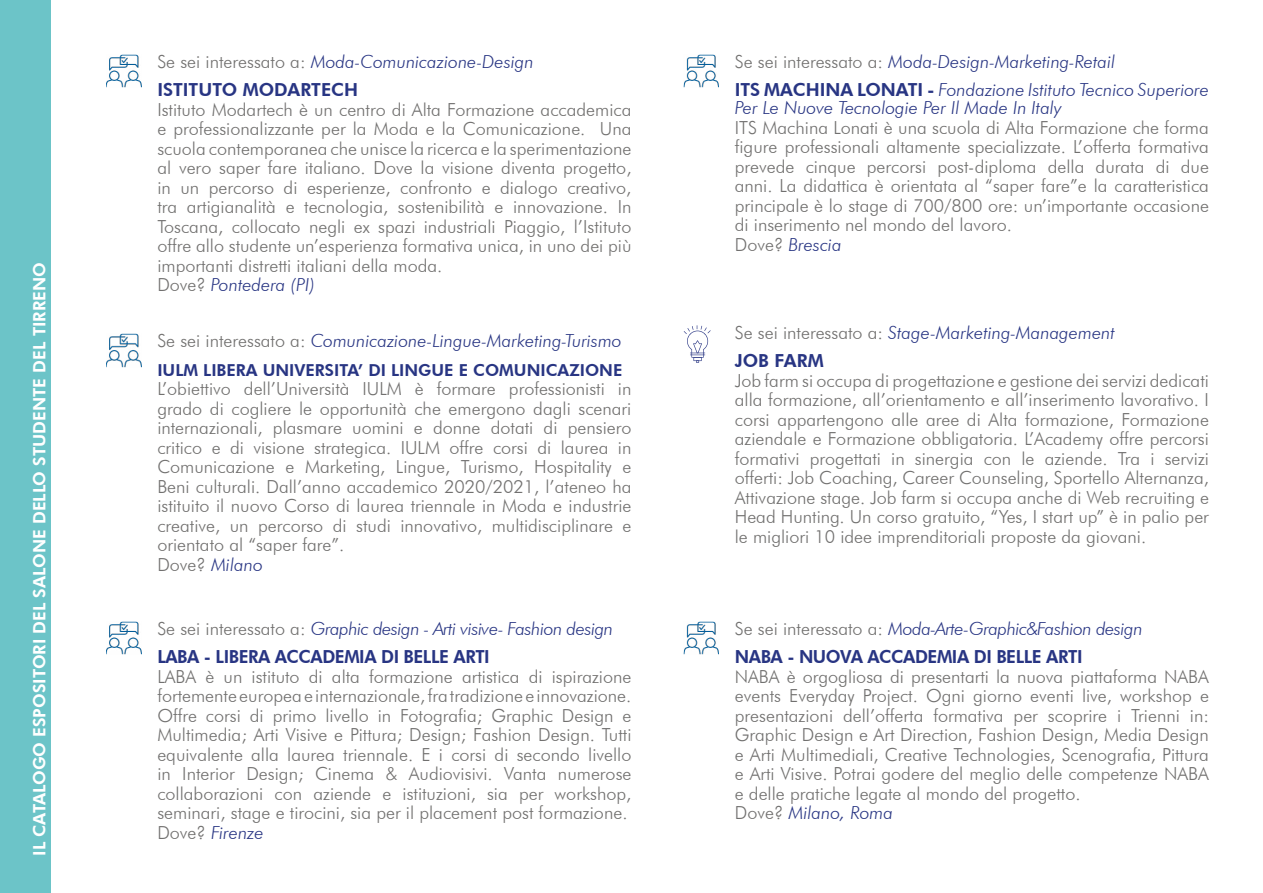
<style>
.page{position:relative;width:1263px;height:893px;background:#fff}
.page>*{position:absolute;margin:0;border:0;box-sizing:border-box;transform-origin:0 0}
.t1{font:300 18px/19.5px "Futura BT";color:#71706f}
.t2{font:italic 300 18px/28.5px "Futura BT";color:#283583}
.t3{font:italic 300 18px/28.5px "Futura BT";letter-spacing:-.025em;color:#283583}
.t4{font:800 17.1px "Futura BT";color:#fff}
.t5{font:800 16.5px "Futura BT";color:#283583}
.s1{font-style:normal;color:#71706f}
.s2{font-weight:800;font-style:normal}
.s3{font-style:italic;color:#283583}
</style>
<div class="page">
<div style="left:0;top:0;width:51px;height:893px;background:#6cc4c8"></div>
<img style="left:106px;top:54px;width:36px;height:33px">
<img style="left:684px;top:54px;width:35px;height:33px">
<img style="left:106px;top:334px;width:36px;height:33px">
<svg style="left:684px;top:325px;width:27px;height:38px"></svg>
<img style="left:106px;top:621px;width:36px;height:34px">
<img style="left:684px;top:621px;width:35px;height:34px">
<p class="t4" style="left:29px;top:856px;width:595px;rotate:-90deg">IL CATALOGO ESPOSITORI DEL SALONE DELLO STUDENTE DEL TIRRENO</p>
<p class="t2" style="left:157px;top:47px;width:378px"><span class="s1">Se sei interessato a:</span> Moda-Comunicazione-Design<br><span class="s2">ISTITUTO MODARTECH</span></p>
<p class="t1" style="left:157px;top:99px;width:476px">Istituto Modartech è un centro di Alta Formazione accademica e professionalizzante per la Moda e la Comunicazione. Una scuola contemporanea che unisce la ricerca e la sperimentazione al vero saper fare italiano. Dove la visione diventa progetto, in un percorso di esperienze, confronto e dialogo creativo, tra artigianalità e tecnologia, sostenibilità e innovazione. In Toscana, collocato negli ex spazi industriali Piaggio, l’Istituto offre allo studente un’esperienza formativa unica, in uno dei più importanti distretti italiani della moda.<br>Dove? <span class="s3">Pontedera (PI)</span></p>
<p class="t2" style="left:157px;top:327px;width:466px"><span class="s1">Se sei interessato a:</span> Comunicazione-Lingue-Marketing-Turismo</p>
<p class="t5" style="left:157px;top:360px;width:467px">IULM LIBERA UNIVERSITA’ DI LINGUE E COMUNICAZIONE</p>
<p class="t1" style="left:157px;top:379px;width:476px">L’obiettivo dell’Università IULM è formare professionisti in grado di cogliere le opportunità che emergono dagli scenari internazionali, plasmare uomini e donne dotati di pensiero critico e di visione strategica. IULM offre corsi di laurea in Comunicazione e Marketing, Lingue, Turismo, Hospitality e Beni culturali. Dall’anno accademico 2020/2021, l’ateneo ha istituito il nuovo Corso di laurea triennale in Moda e industrie creative, un percorso di studi innovativo, multidisciplinare e orientato al “saper fare”.<br>Dove? <span class="s3">Milano</span></p>
<p class="t3" style="left:157px;top:614px;width:457px"><span class="s1">Se sei interessato a:</span> Graphic design - Arti visive- Fashion design<br><span class="s2">LABA - LIBERA ACCADEMIA DI BELLE ARTI</span></p>
<p class="t1" style="left:157px;top:667px;width:476px">LABA è un istituto di alta formazione artistica di ispirazione fortemente europea e internazionale, fra tradizione e innovazione.<br>Offre corsi di primo livello in Fotografia; Graphic Design e Multimedia; Arti Visive e Pittura; Design; Fashion Design. Tutti equivalente alla laurea triennale. E i corsi di secondo livello in Interior Design; Cinema &amp; Audiovisivi. Vanta numerose collaborazioni con aziende e istituzioni, sia per workshop, seminari, stage e tirocini, sia per il placement post formazione.<br>Dove? <span class="s3">Firenze</span></p>
<p class="t2" style="left:735px;top:47px;width:476px"><span class="s1">Se sei interessato a:</span> Moda-Design-Marketing-Retail<br><span class="s2">ITS MACHINA LONATI -</span> Fondazione Istituto Tecnico Superiore</p>
<p class="t2" style="left:735px;top:93px;width:329px">Per Le Nuove Tecnologie Per Il Made In Italy</p>
<p class="t1" style="left:735px;top:117px;width:476px">ITS Machina Lonati è una scuola di Alta Formazione che forma figure professionali altamente specializzate. L’offerta formativa prevede cinque percorsi post-diploma della durata di due anni. La didattica è orientata al “saper fare”e la caratteristica principale è lo stage di 700/800 ore: un’importante occasione di inserimento nel mondo del lavoro.<br>Dove? <span class="s3">Brescia</span></p>
<p class="t2" style="left:735px;top:318px;width:382px"><span class="s1">Se sei interessato a:</span> Stage-Marketing-Management<br><span class="s2">JOB FARM</span></p>
<p class="t1" style="left:735px;top:371px;width:476px;text-align:justify">Job farm si occupa di progettazione e gestione dei servizi dedicati alla formazione, all’orientamento e all’inserimento lavorativo. I corsi appartengono alle aree di Alta formazione, Formazione aziendale e Formazione obbligatoria. L’Academy offre percorsi formativi progettati in sinergia con le aziende. Tra i servizi offerti: Job Coaching, Career Counseling, Sportello Alternanza, Attivazione stage. Job farm si occupa anche di Web recruiting e Head Hunting. Un corso gratuito, “Yes, I start up” è in palio per le migliori 10 idee imprenditoriali proposte da giovani.</p>
<p class="t3" style="left:735px;top:614px;width:409px"><span class="s1">Se sei interessato a:</span> Moda-Arte-Graphic&amp;Fashion design<br><span class="s2">NABA - NUOVA ACCADEMIA DI BELLE ARTI</span></p>
<p class="t1" style="left:735px;top:667px;width:476px">NABA è orgogliosa di presentarti la nuova piattaforma NABA events Everyday Project. Ogni giorno eventi live, workshop e presentazioni dell’offerta formativa per scoprire i Trienni in:<br>Graphic Design e Art Direction, Fashion Design, Media Design e Arti Multimediali, Creative Technologies, Scenografia, Pittura e Arti Visive. Potrai godere del meglio delle competenze NABA e delle pratiche legate al mondo del progetto.<br>Dove? <span class="s3">Milano, Roma</span></p>
</div>
